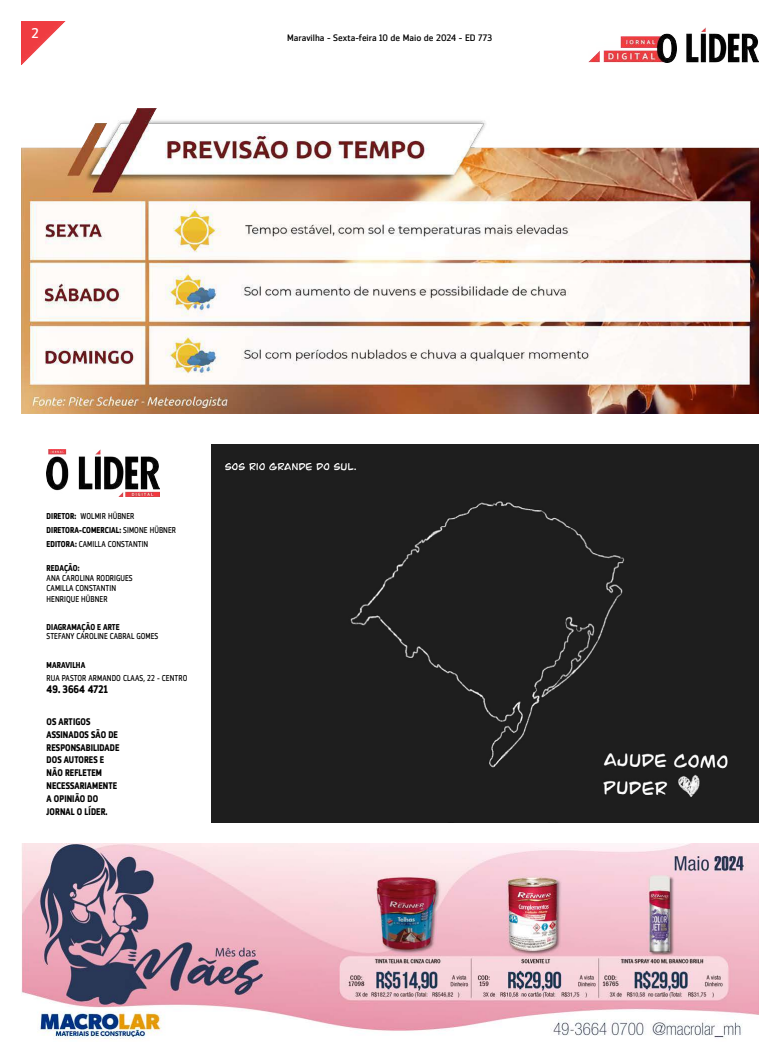
<style>
.page{position:relative;width:780px;height:1063px;background:#fff}
.page>*{position:absolute;margin:0;border:0;box-sizing:border-box;transform-origin:0 0}
.t1{font:14px "Zemestro Std";color:#fff}
.t2{font:700 10.9px "Zemestro Std";letter-spacing:.01em;color:#000;scale:.85 1}
.t3{font:700 9.6px/12.8px "Zemestro Std";letter-spacing:.01em;color:#000;scale:.85 1}
.t4{font:9.3px "Zemestro Std";color:#000}
.t5{font:8.5px/14.1px "Zemestro Std";letter-spacing:.01em;color:#000;scale:.85 1}
.t6{font:700 8.5px "Zemestro Std";letter-spacing:.01em;color:#000;scale:.85 1}
.s1{font-weight:700}
</style>
<div class="page">
<img style="left:21px;top:21px;width:44px;height:44px">
<img style="left:588px;top:27px;width:170px;height:36px">
<img style="left:22px;top:844px;width:736px;height:195px">
<div style="left:211px;top:444px;width:547px;height:378px;background:#1e1e1e"></div>
<img style="left:47px;top:450px;width:112px;height:46px">
<img style="left:21px;top:108px;width:737px;height:306px">
<h1 class="t1" style="left:31px;top:24px;width:9px">2</h1>
<p class="t4" style="left:287px;top:33px;width:206px">Maravilha - Sexta-feira 10 de Maio de 2024 - ED 773</p>
<p class="t5" style="left:47px;top:509px;width:154px"><span class="s1">DIRETOR:</span> WOLMIR HÜBNER<br><span class="s1">DIRETORA-COMERCIAL:</span> SIMONE HÜBNER<br><span class="s1">EDITORA:</span> CAMILLA CONSTANTIN</p>
<p class="t6" style="left:47px;top:562px;width:40px">REDAÇÃO:</p>
<p class="t5" style="left:47px;top:573px;width:103px;line-height:10.3px">ANA CAROLINA RODRIGUES<br>CAMILLA CONSTANTIN<br>HENRIQUE HÜBNER</p>
<p class="t6" style="left:47px;top:621px;width:87px">DIAGRAMAÇÃO E ARTE</p>
<p class="t5" style="left:47px;top:629px;width:133px">STEFANY CAROLINE CABRAL GOMES</p>
<p class="t6" style="left:47px;top:660px;width:47px">MARAVILHA</p>
<p class="t5" style="left:47px;top:671px;width:167px">RUA PASTOR ARMANDO CLAAS, 22 - CENTRO</p>
<p class="t2" style="left:47px;top:682px;width:73px">49. 3664 4721</p>
<p class="t3" style="left:47px;top:715px;width:87px">OS ARTIGOS<br>ASSINADOS SÃO DE<br>RESPONSABILIDADE<br>DOS AUTORES E<br>NÃO REFLETEM<br>NECESSARIAMENTE<br>A OPINIÃO DO<br>JORNAL O LÍDER.</p>
</div>
